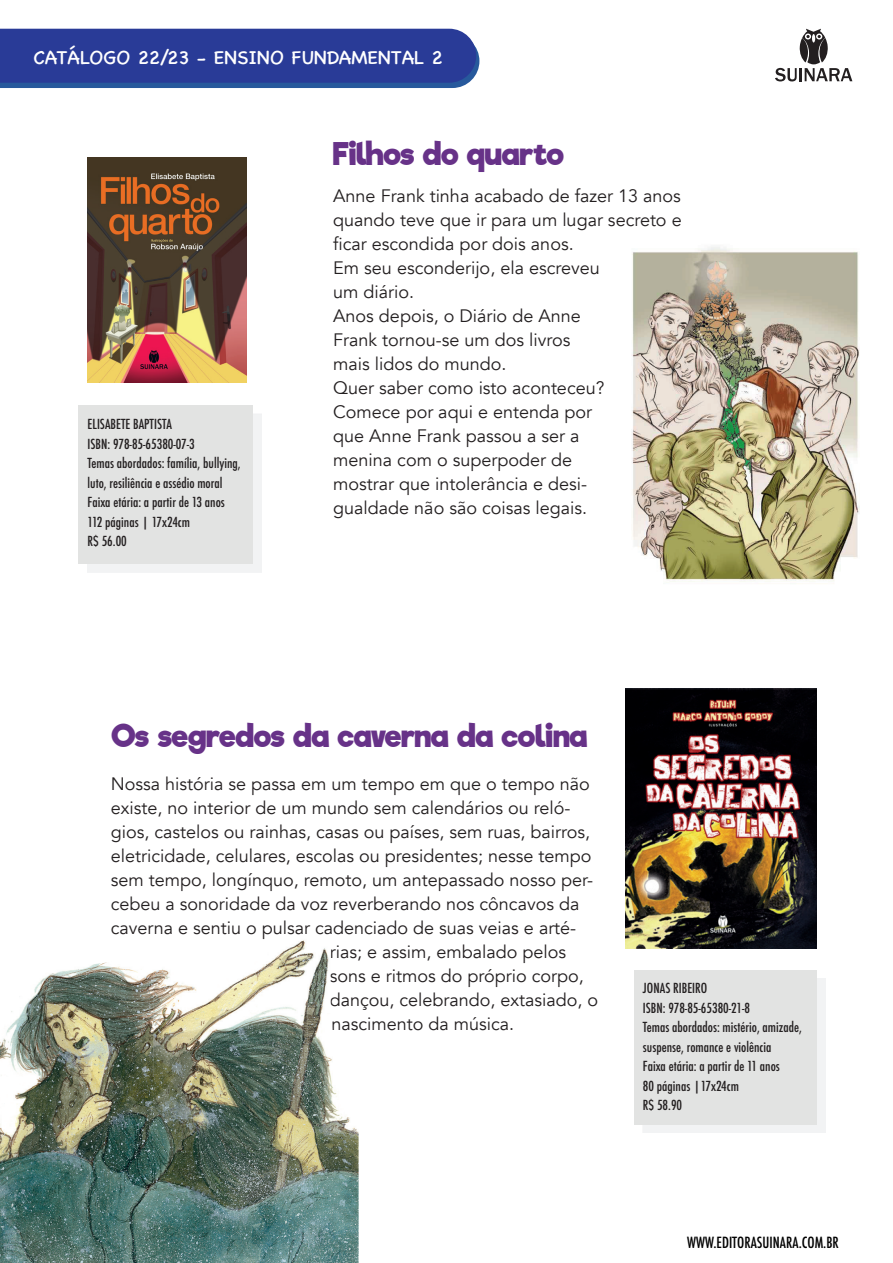
<style>
.page{position:relative;width:893px;height:1263px;background:#fff}
.page>*{position:absolute;margin:0;border:0;box-sizing:border-box;transform-origin:0 0}
.t1{font:700 30px "Riffic Free";letter-spacing:-.005em;color:#673288}
.t2{font:19.5px "Chalkboard SE";color:#fff}
.t3{font:18px/24px "Avenir";color:#231f20}
.t4{font:500 condensed 15px "Futura";color:#000001}
.t5{font:500 condensed 13.5px/19.5px "Futura";color:#231f20}
</style>
<div class="page">
<div style="left:634px;top:970px;width:183px;height:154px;background:#e2e3e2"></div>
<img style="left:625px;top:689px;width:192px;height:259px">
<img style="left:0;top:962px;width:153px;height:255px">
<img style="left:153px;top:940px;width:154px;height:277px">
<img style="left:307px;top:948px;width:52px;height:315px">
<img style="left:0;top:1217px;width:308px;height:46px">
<svg style="left:0;top:29px;width:479px;height:59px;background:#2b4098"></svg>
<svg style="left:775px;top:29px;width:77px;height:52px"></svg>
<div style="left:79px;top:405px;width:174px;height:158px;background:#e2e3e2"></div>
<img style="left:87px;top:158px;width:160px;height:225px">
<img style="left:632px;top:247px;width:228px;height:335px">
<p class="t2" style="left:33px;top:41px;width:411px">CATÁLOGO 22/23 - ENSINO FUNDAMENTAL 2</p>
<p class="t5" style="left:88px;top:415px;width:155px">ELISABETE BAPTISTA<br>ISBN: 978-85-65380-07-3<br>Temas abordados: família, bullying, luto, resiliência e assédio moral<br>Faixa etária: a partir de 13 anos<br>112 páginas | 17x24cm<br>R$ 56.00</p>
<h1 class="t1" style="left:333px;top:136px;width:232px">Filhos do quarto</h1>
<p class="t3" style="left:333px;top:184px;width:350px">Anne Frank tinha acabado de fazer 13 anos quando teve que ir para um lugar secreto e ficar escondida por dois anos.<br>Em seu esconderijo, ela escreveu<br>um diário.<br>Anos depois, o Diário de Anne<br>Frank tornou-se um dos livros<br>mais lidos do mundo.<br>Quer saber como isto aconteceu?<br>Comece por aqui e entenda por<br>que Anne Frank passou a ser a<br>menina com o superpoder de<br>mostrar que intolerância e desi-<br>gualdade não são coisas legais.</p>
<h1 class="t1" style="left:111px;top:718px;width:477px">Os segredos da caverna da colina</h1>
<p class="t3" style="left:111px;top:772px;width:481px">Nossa história se passa em um tempo em que o tempo não</p>
<p class="t3" style="left:111px;top:796px;width:461px">existe, no interior de um mundo sem calendários ou reló-</p>
<p class="t3" style="left:111px;top:820px;width:481px">gios, castelos ou rainhas, casas ou países, sem ruas, bairros,</p>
<p class="t3" style="left:111px;top:844px;width:482px">eletricidade, celulares, escolas ou presidentes; nesse tempo</p>
<p class="t3" style="left:111px;top:868px;width:484px">sem tempo, longínquo, remoto, um antepassado nosso per-</p>
<p class="t3" style="left:111px;top:892px;width:470px">cebeu a sonoridade da voz reverberando nos côncavos da</p>
<p class="t3" style="left:111px;top:916px;width:467px">caverna e sentiu o pulsar cadenciado de suas veias e arté-</p>
<p class="t3" style="left:330px;top:940px;width:238px">rias; e assim, embalado pelos</p>
<p class="t3" style="left:330px;top:964px;width:255px">sons e ritmos do próprio corpo,</p>
<p class="t3" style="left:330px;top:988px;width:270px">dançou, celebrando, extasiado, o</p>
<p class="t3" style="left:331px;top:1012px;width:184px">nascimento da música.</p>
<p class="t5" style="left:643px;top:979px;width:160px">JONAS RIBEIRO<br>ISBN: 978-85-65380-21-8<br>Temas abordados: mistério, amizade, suspense, romance e violência<br>Faixa etária: a partir de 11 anos<br>80 páginas |17x24cm<br>R$ 58.90</p>
<p class="t4" style="left:687px;top:1233px;width:153px">WWW.EDITORASUINARA.COM.BR</p>
</div>
